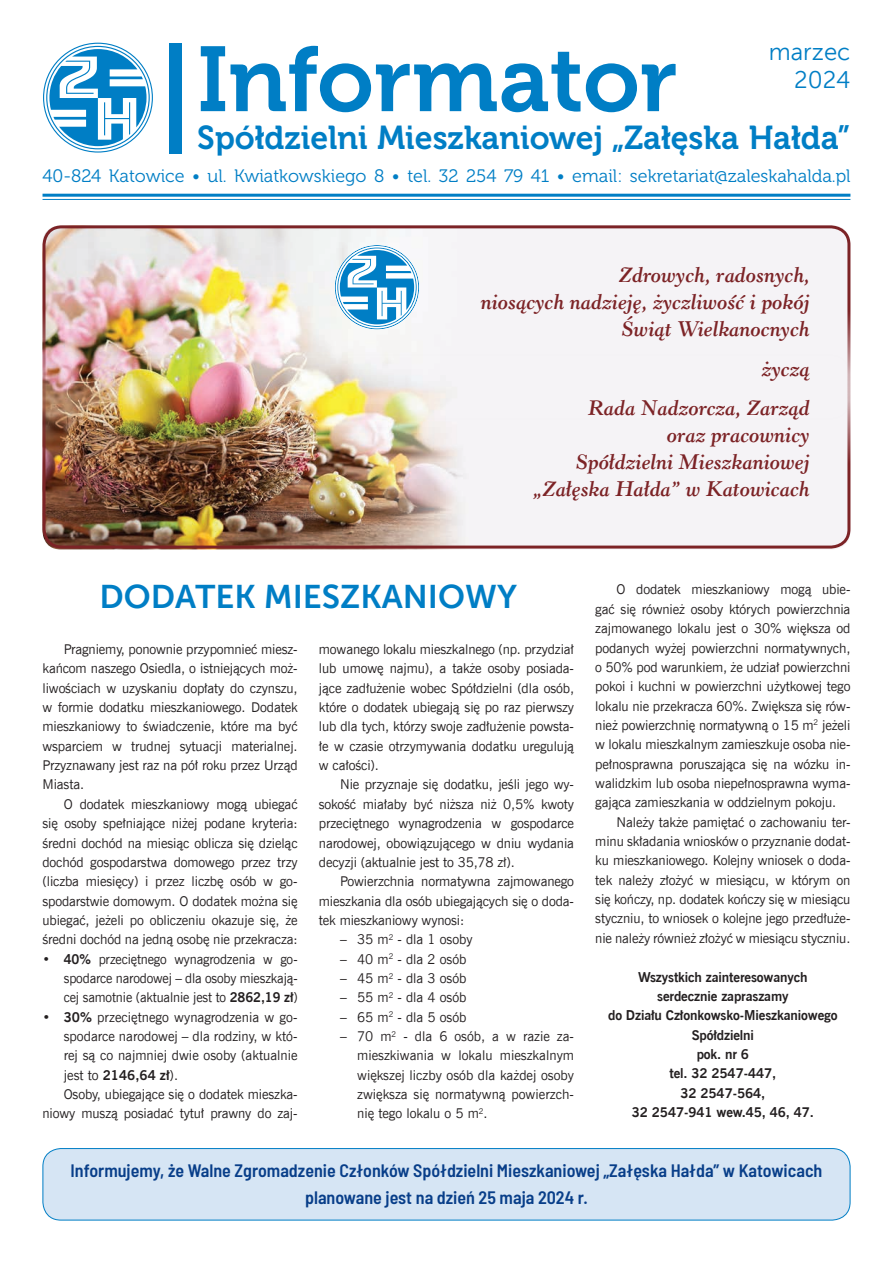
<style>
.page{position:relative;width:893px;height:1263px;background:#fff}
.page>*{position:absolute;margin:0;border:0;box-sizing:border-box;transform-origin:0 0}
.t1{font:91.5px "Museo 700";color:#007ec5}
.t2{font:33px "Museo 700";color:#007ec5}
.tytul{font:33px "Museo Sans 700";color:#007ec5}
.t3{font:24px "Museo Sans 300";color:#007ec5}
.remonty_-_ulice{font:italic 700 22.5px/27px "Revivl 555 EU";color:#7c2326;text-align:right}
.TEXT{font:600 semi-condensed 18px "Barlow";color:#083e89}
.t4{font:18px "Museo 300";color:#007ec5}
.TEXT-2{font:13.5px/19.4px "News Goth EU";letter-spacing:-.01em;color:#231f20;text-align:justify}
.wciecie_01{font:13.5px/19.4px "News Goth EU";letter-spacing:-.005em;color:#231f20;text-align:justify}
.wciecie_02{font:13.5px/19.4px "News Goth EU";color:#231f20;text-align:justify}
.TEXT-3{font:700 13.5px/19.4px "News Goth EU";letter-spacing:-.01em;color:#231f20;text-align:center}
.s1{font-weight:700}
</style>
<div class="page">
<img style="left:43px;top:226px;width:807px;height:323px">
<svg style="left:335px;top:245px;width:84px;height:84px"></svg>
<svg style="left:43px;top:43px;width:110px;height:110px"></svg>
<div style="left:169px;top:43px;width:13px;height:110px;background:#007ec5"></div>
<hr style="left:43px;top:194px;width:807px;height:3px;background:#007ec5">
<hr style="left:43px;top:199px;width:807px;height:1px;background:#007ec5">
<div style="left:43px;top:1148px;width:807px;height:72px;background:#d6e5f4;border-radius:18px"></div>
<div style="left:43px;top:1148px;width:807px;height:72px;border:1px solid #007ec5;border-radius:18px"></div>
<div style="left:43px;top:354px;width:807px;height:195px;border:3px solid #7c2326;border-radius:18px"></div>
<div style="left:43px;top:225px;width:807px;height:195px;border:3px solid #7c2326;border-radius:18px"></div>
<p class="t1" style="left:197px;top:29px;width:482px">Informator</p>
<p class="t2" style="left:197px;top:119px;width:655px">Spółdzielni Mieszkaniowej „Załęska Hałda”</p>
<p class="t3" style="left:769px;top:38px;width:83px">marzec</p>
<p class="t3" style="left:794px;top:67px;width:58px">2024</p>
<p class="t4" style="left:43px;top:166px;width:809px">40-824 Katowice • ul. Kwiatkowskiego 8 • tel. 32 254 79 41 • email: sekretariat@zaleskahalda.pl</p>
<p class="remonty_-_ulice" style="left:619px;top:261px;width:192px">Zdrowych, radosnych,</p>
<p class="remonty_-_ulice" style="left:481px;top:288px;width:330px">niosących nadzieję, życzliwość i pokój<br>Świąt Wielkanocnych</p>
<p class="remonty_-_ulice" style="left:762px;top:355px;width:50px">życzą</p>
<p class="remonty_-_ulice" style="left:588px;top:395px;width:223px">Rada Nadzorcza, Zarząd</p>
<p class="remonty_-_ulice" style="left:667px;top:422px;width:144px">oraz pracownicy</p>
<p class="remonty_-_ulice" style="left:576px;top:449px;width:236px">Spółdzielni Mieszkaniowej</p>
<p class="remonty_-_ulice" style="left:533px;top:476px;width:278px">„Załęska Hałda” w Katowicach</p>
<p class="tytul" style="left:100px;top:578px;width:419px">DODATEK MIESZKANIOWY</p>
<p class="TEXT-2" style="left:43px;top:640px;width:257px;text-indent:21px">Pragniemy, ponownie przypomnieć miesz&shy;kańcom naszego Osiedla, o istniejących moż&shy;liwościach w uzyskaniu dopłaty do czynszu, w formie dodatku mieszkaniowego. Dodatek mieszkaniowy to świadczenie, które ma być wsparciem w trudnej sytuacji materialnej.<br>Przyznawany jest raz na pół roku przez Urząd Miasta.</p>
<p class="TEXT-2" style="left:43px;top:795px;width:257px;text-indent:21px">O dodatek mieszkaniowy mogą ubiegać się osoby spełniające niżej podane kryteria: średni dochód na miesiąc oblicza się dzieląc dochód gospodarstwa domowego przez trzy (liczba miesięcy) i przez liczbę osób w go&shy;spodarstwie domowym. O dodatek można się ubiegać, jeżeli po obliczeniu okazuje się, że średni dochód na jedną osobę nie przekracza:</p>
<p class="wciecie_01" style="left:64px;top:949px;width:235px;text-indent:-21px">• <span class="s1">40%</span> przeciętnego wynagrodzenia w go&shy;spodarce narodowej – dla osoby mieszkają&shy;cej samotnie (aktualnie jest to <span class="s1">2862,19 zł</span>)</p>
<p class="wciecie_01" style="left:64px;top:1007px;width:235px;text-indent:-21px">• <span class="s1">30%</span> przeciętnego wynagrodzenia w go&shy;spodarce narodowej – dla rodziny, w któ&shy;rej są co najmniej dwie osoby (aktualnie jest to <span class="s1">2146,64 zł</span>).</p>
<p class="TEXT-2" style="left:43px;top:1085px;width:257px;text-align:right">Osoby, ubiegające się o dodatek mieszka&shy;niowy muszą posiadać tytuł prawny do zaj-</p>
<p class="TEXT-2" style="left:319px;top:640px;width:257px">mowanego lokalu mieszkalnego (np. przydział lub umowę najmu), a także osoby posiada&shy;jące zadłużenie wobec Spółdzielni (dla osób, które o dodatek ubiegają się po raz pierwszy lub dla tych, którzy swoje zadłużenie powsta&shy;łe w czasie otrzymywania dodatku uregulują w całości).</p>
<p class="TEXT-2" style="left:319px;top:775px;width:257px;text-indent:21px">Nie przyznaje się dodatku, jeśli jego wy&shy;sokość miałaby być niższa niż 0,5% kwoty przeciętnego wynagrodzenia w gospodarce narodowej, obowiązującego w dniu wydania decyzji (aktualnie jest to 35,78 zł).</p>
<p class="TEXT-2" style="left:319px;top:872px;width:257px;text-indent:21px">Powierzchnia normatywna zajmowanego mieszkania dla osób ubiegających się o doda&shy;tek mieszkaniowy wynosi:</p>
<p class="wciecie_02" style="left:340px;top:930px;width:134px">– 35 m<sup>2</sup> - dla 1 osoby</p>
<p class="wciecie_02" style="left:340px;top:949px;width:128px">– 40 m<sup>2</sup> - dla 2 osób</p>
<p class="wciecie_02" style="left:340px;top:969px;width:128px">– 45 m<sup>2</sup> - dla 3 osób</p>
<p class="wciecie_02" style="left:340px;top:988px;width:128px">– 55 m<sup>2</sup> - dla 4 osób</p>
<p class="wciecie_02" style="left:340px;top:1007px;width:128px">– 65 m<sup>2</sup> - dla 5 osób</p>
<p class="wciecie_02" style="left:357px;top:1027px;width:218px;text-indent:-17px">– 70 m<sup>2</sup> - dla 6 osób, a w razie za&shy;mieszkiwania w lokalu mieszkalnym większej liczby osób dla każdej osoby zwiększa się normatywną powierzch&shy;nię tego lokalu o 5 m<sup>2</sup>.</p>
<p class="TEXT-2" style="left:595px;top:580px;width:257px;text-indent:21px">O dodatek mieszkaniowy mogą ubie&shy;gać się również osoby których powierzchnia zajmowanego lokalu jest o 30% większa od podanych wyżej powierzchni normatywnych, o 50% pod warunkiem, że udział powierzchni pokoi i kuchni w powierzchni użytkowej tego lokalu nie przekracza 60%. Zwiększa się rów&shy;nież powierzchnię normatywną o 15 m<sup>2</sup> jeżeli w lokalu mieszkalnym zamieszkuje osoba nie&shy;pełnosprawna poruszająca się na wózku in&shy;walidzkim lub osoba niepełnosprawna wyma&shy;gająca zamieszkania w oddzielnym pokoju.</p>
<p class="TEXT-2" style="left:595px;top:812px;width:257px;text-indent:21px">Należy także pamiętać o zachowaniu ter&shy;minu składania wniosków o przyznanie dodat&shy;ku mieszkaniowego. Kolejny wniosek o doda&shy;tek należy złożyć w miesiącu, w którym on się kończy, np. dodatek kończy się w miesiącu styczniu, to wniosek o kolejne jego przedłuże&shy;nie należy również złożyć w miesiącu styczniu.</p>
<p class="TEXT-3" style="left:638px;top:967px;width:171px">Wszystkich zainteresowanych</p>
<p class="TEXT-3" style="left:657px;top:987px;width:133px">serdecznie zapraszamy</p>
<p class="TEXT-3" style="left:608px;top:1006px;width:231px">do Działu Członkowsko-Mieszkaniowego<br>Spółdzielni</p>
<p class="TEXT-3" style="left:697px;top:1045px;width:54px">pok. nr 6</p>
<p class="TEXT-3" style="left:669px;top:1064px;width:108px">tel. 32 2547-447,</p>
<p class="TEXT-3" style="left:680px;top:1083px;width:86px">32 2547-564,</p>
<p class="TEXT-3" style="left:632px;top:1103px;width:184px">32 2547-941 wew.45, 46, 47.</p>
<p class="TEXT" style="left:71px;top:1158px;width:753px">Informujemy, że Walne Zgromadzenie Członków Spółdzielni Mieszkaniowej „Załęska Hałda” w Katowicach</p>
<p class="TEXT" style="left:305px;top:1185px;width:284px">planowane jest na dzień 25 maja 2024 r.</p>
</div>
